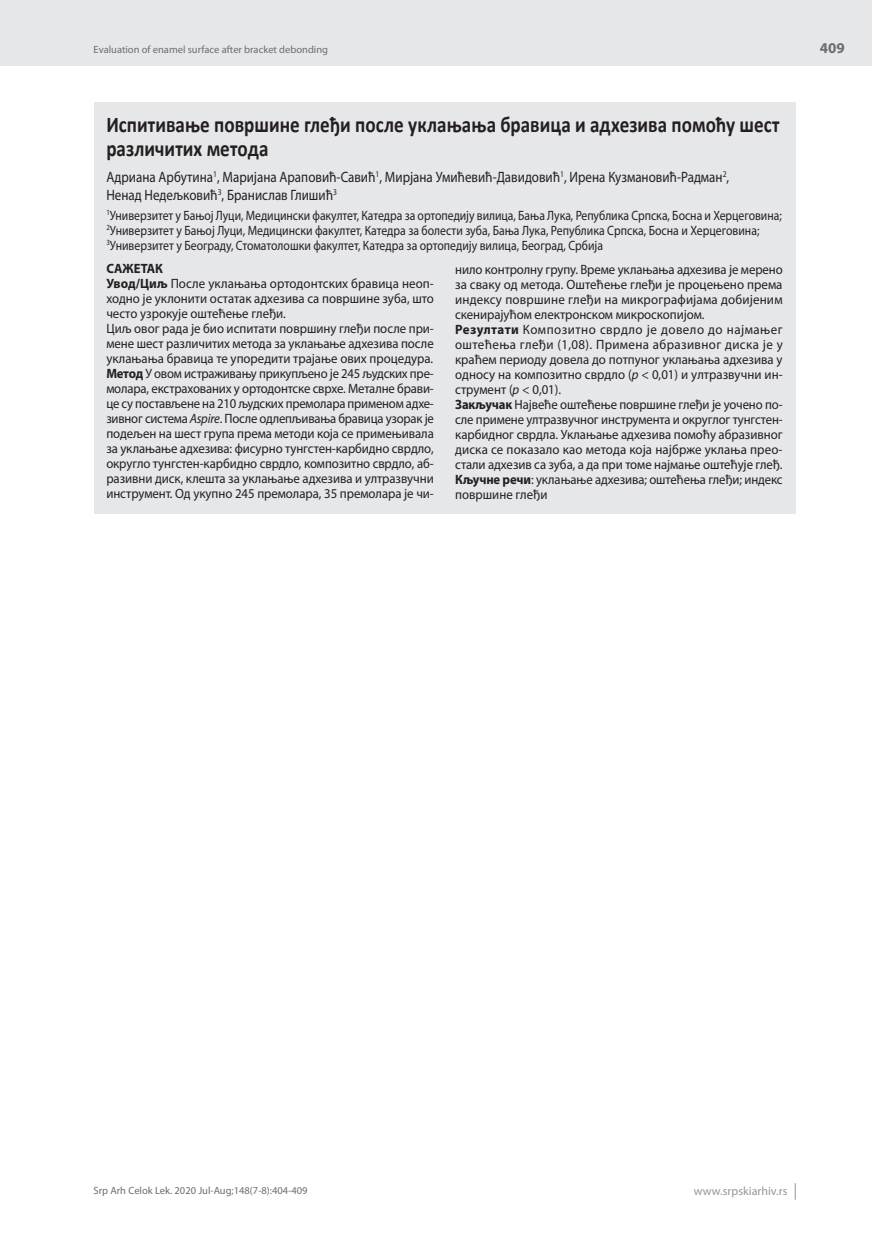
<style>
.page{position:relative;width:872px;height:1234px;background:#fff}
.page>*{position:absolute;margin:0;border:0;box-sizing:border-box;transform-origin:0 0}
.t1{font:700 22.5px/24px "Calibri";color:#231f20;scale:.85 1}
.t2{font:15px/18px "Myriad Pro";color:#231f20;scale:.87 1}
.t3{font:700 15px "Myriad Pro";color:#6c6d70}
.t4{font:13.5px/15px "Myriad Pro";letter-spacing:-.005em;color:#231f20;scale:.96 1}
.t5{font:13.5px/15px "Myriad Pro";letter-spacing:-.005em;color:#231f20;scale:.95 1}
.t6{font:13.5px/15px "Myriad Pro";letter-spacing:-.005em;color:#231f20;scale:.87 1}
.t7{font:12px "Myriad Pro";color:#939598}
.t8{font:10.5px "Myriad Pro";color:#6c6d70}
.s1{font-weight:700}
.s2{font-style:italic}
</style>
<div class="page">
<div style="left:0;top:0;width:872px;height:66px;background:#e6e7e9"></div>
<svg style="left:795px;top:1183px;width:1px;height:16px"></svg>
<div style="left:94px;top:102px;width:701px;height:411px;background:#e6e7e9"></div>
<p class="t8" style="left:94px;top:43px;width:236px">Evaluation of enamel surface after bracket debonding</p>
<h1 class="t1" style="left:106px;top:112px;width:793px">Испитивање површине глеђи после уклањања бравица и адхезива помоћу шест различитих метода</h1>
<p class="t2" style="left:106px;top:168px;width:717px">Адриана Арбутина<sup>1</sup>, Маријана Араповић-Савић<sup>1</sup>, Мирјана Умићевић-Давидовић<sup>1</sup>, Ирена Кузмановић-Радман<sup>2</sup>,<br>Ненад Недељковић<sup>3</sup>, Бранислав Глишић<sup>3</sup></p>
<p class="t6" style="left:106px;top:207px;width:778px"><sup>1</sup>Универзитет у Бањој Луци, Медицински факултет, Катедра за ортопедију вилица, Бања Лука, Република Српска, Босна и Херцеговина;<br><sup>2</sup>Универзитет у Бањој Луци, Медицински факултет, Катедра за болести зуба, Бања Лука, Република Српска, Босна и Херцеговина;<br><sup>3</sup>Универзитет у Београду, Стоматолошки факултет, Катедра за ортопедију вилица, Београд, Србија</p>
<p class="t4" style="left:106px;top:260px;width:343px"><span class="s1">САЖЕТАК<br>Увод/Циљ</span> После уклањања ортодонтских бравица неоп&shy;ходно је уклонити остатак адхезива са површине зуба, што често узрокује оштећење глеђи.<br>Циљ овог рада је био испитати површину глеђи после при&shy;мене шест различитих метода за уклањање адхезива после уклањања бравица те упоредити трајање ових процедура.<br><span class="s1">Метод</span> У овом истраживању прикупљено је 245 људских пре&shy;молара, екстрахованих у ортодонтске сврхе. Металне брави&shy;це су постављене на 210 људских премолара применом адхе&shy;зивнoг системa <span class="s2">Аspire</span>. После одлепљивања бравица узорак је подељен на шест група према методи која се примењивала за уклањање адхезива: фисурно тунгстен-карбидно сврдло, округло тунгстен-карбидно сврдло, композитно сврдло, аб&shy;разивни диск, клешта за уклањање адхезива и ултразвучни инструмент. Од укупно 245 премолара, 35 премолара је чи-</p>
<p class="t5" style="left:455px;top:261px;width:346px">нило контролну групу. Време уклањања адхезива је мерено за сваку од метода. Оштећење глеђи је процењено према индексу површине глеђи на микрографијама добијеним скенирајућом електронском микроскопијом.<br><span class="s1">Резултати</span> Композитно сврдло је довело до најмањег оштећења глеђи (1,08). Примена абразивног диска је у краћем периоду довела до потпуног уклањања адхезива у односу на композитно сврдло (<span class="s2">p</span> &lt; 0,01) и ултразвучни ин&shy;струмент (<span class="s2">p</span> &lt; 0,01).<br><span class="s1">Закључак</span> Највеће оштећење површине глеђи је уочено по&shy;сле примене ултразвучног инструмента и округлог тунгстен&shy;карбидног сврдла. Уклањање адхезива помоћу абразивног диска се показало као метода која најбрже уклања прео&shy;стали адхезив са зуба, а да при томе најмање оштећује глеђ.<br><span class="s1">Кључне речи</span>: уклањање адхезива; оштећења глеђи; индекс површине глеђи</p>
<p class="t3" style="left:820px;top:38px;width:26px">409</p>
<p class="t8" style="left:94px;top:1184px;width:216px">Srp Arh Celok Lek. 2020 Jul-Aug;148(7-8):404-409</p>
<p class="t7" style="left:694px;top:1183px;width:95px">www.srpskiarhiv.rs</p>
</div>
